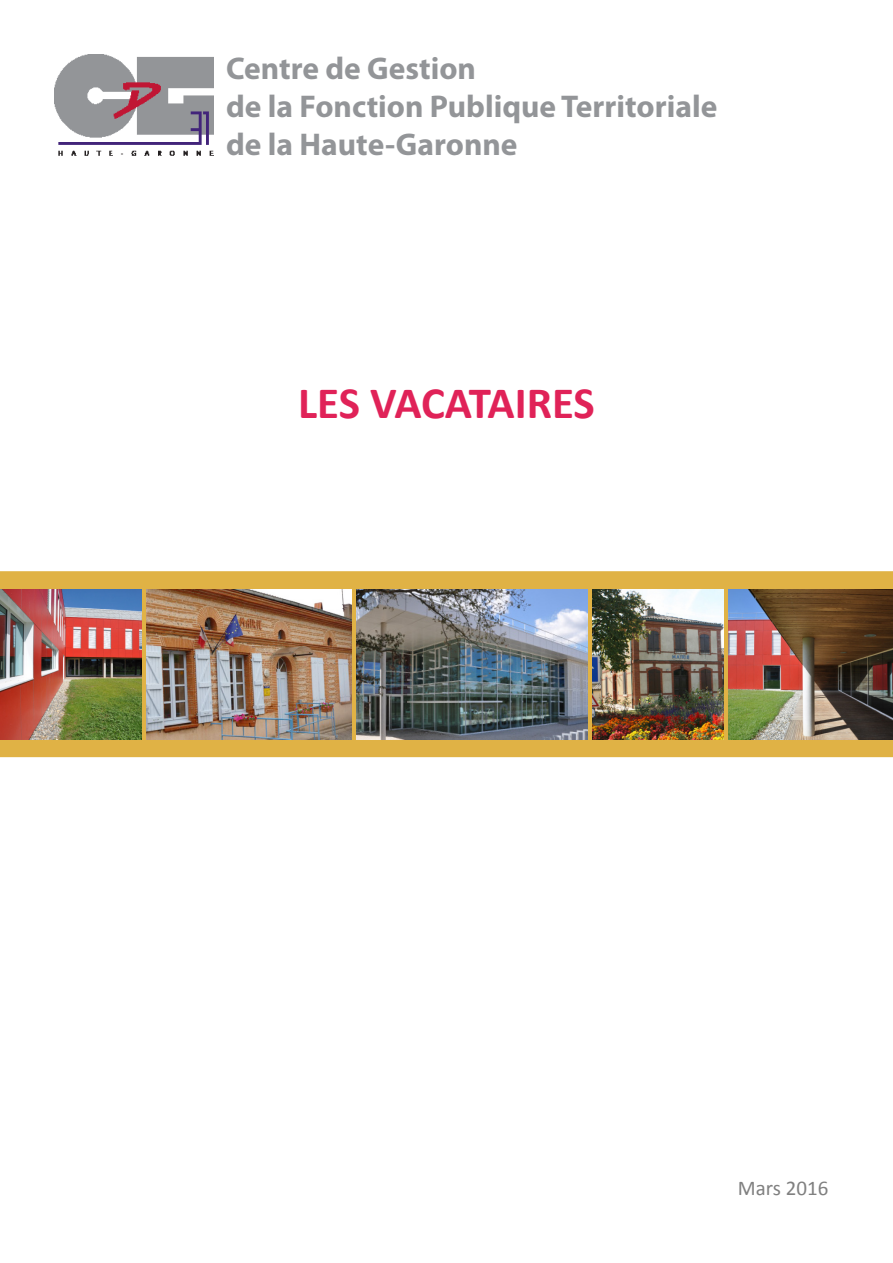
<style>
.page{position:relative;width:893px;height:1263px;background:#fff}
.page>*{position:absolute;margin:0;border:0;box-sizing:border-box;transform-origin:0 0}
.t1{font:700 45px "Calibri";letter-spacing:-.01em;color:#e02258}
.t2{font:700 31.5px "Myriad Pro";color:#939598}
.t3{font:21px "Calibri";color:#808080}
</style>
<div class="page">
<img style="left:54px;top:54px;width:159px;height:102px">
<div style="left:0;top:571px;width:893px;height:186px;background:#e0b245"></div>
<img style="left:146px;top:589px;width:205px;height:150px">
<img style="left:0;top:589px;width:142px;height:150px">
<img style="left:593px;top:589px;width:131px;height:150px">
<img style="left:728px;top:589px;width:165px;height:150px">
<img style="left:356px;top:589px;width:231px;height:150px">
<p class="t2" style="left:226px;top:48px;width:251px">Centre de Gestion</p>
<p class="t2" style="left:226px;top:86px;width:493px">de la Fonction Publique Territoriale</p>
<p class="t2" style="left:226px;top:123px;width:293px">de la Haute-Garonne</p>
<p class="t1" style="left:298px;top:371px;width:298px">LES VACATAIRES</p>
<p class="t3" style="left:738px;top:1173px;width:92px">Mars 2016</p>
</div>
